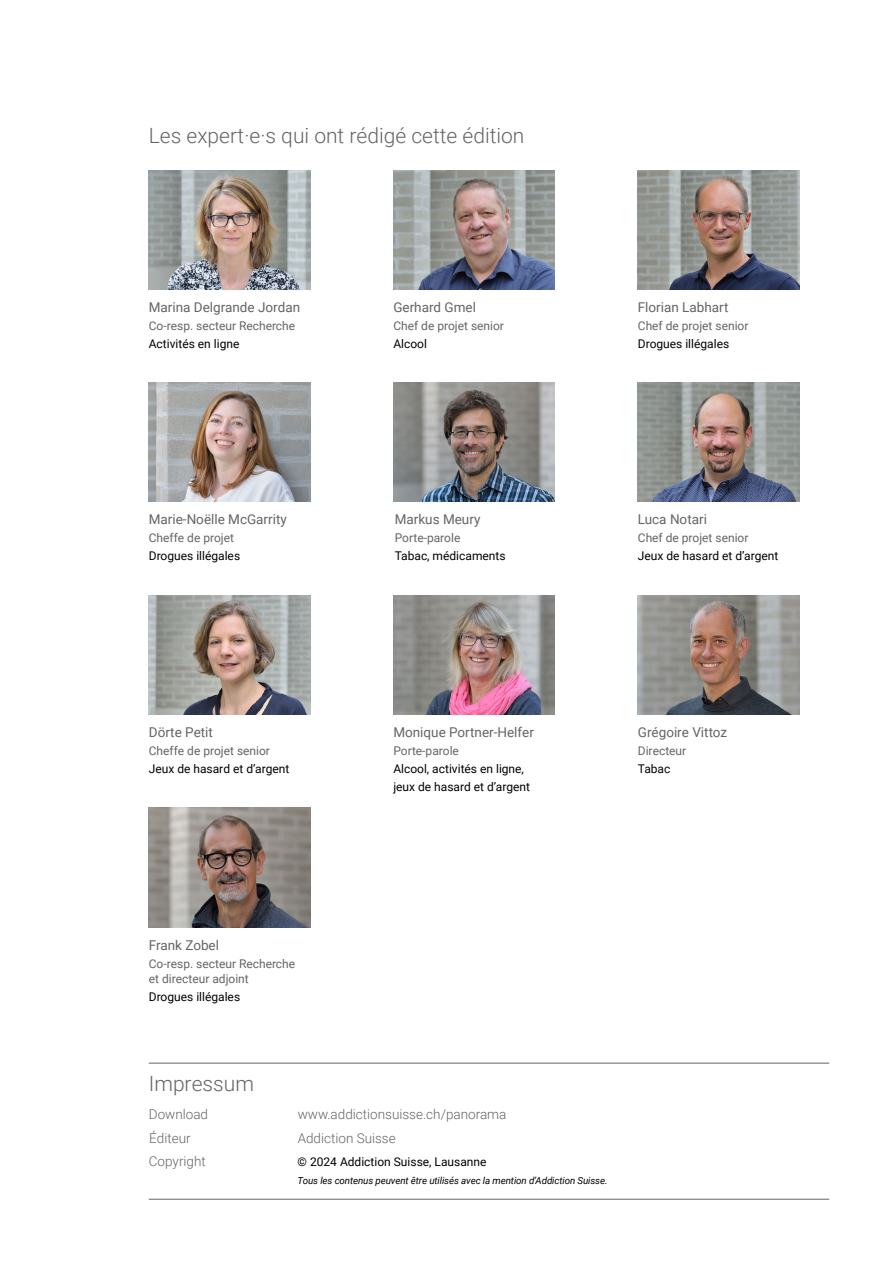
<style>
.page{position:relative;width:893px;height:1263px;background:#fff}
.page>*{position:absolute;margin:0;border:0;box-sizing:border-box;transform-origin:0 0}
.t1{font:300 21px "Roboto";color:#646464}
.t2{font:13.5px "Roboto";color:#646464}
.t3{font:300 13.5px "Roboto";color:#646464}
.t4{font:12px/18px "Roboto";color:#000}
.t5{font:12px/15px "Roboto";color:#646464}
.t6{font:italic 9.75px "Roboto";letter-spacing:-.01em;color:#000}
</style>
<div class="page">
<img style="left:638px;top:170px;width:161px;height:119px">
<img style="left:393px;top:170px;width:162px;height:119px">
<img style="left:149px;top:170px;width:161px;height:119px">
<img style="left:149px;top:595px;width:161px;height:119px">
<img style="left:393px;top:383px;width:162px;height:119px">
<img style="left:638px;top:383px;width:161px;height:119px">
<img style="left:393px;top:595px;width:162px;height:119px">
<img style="left:638px;top:595px;width:161px;height:119px">
<hr style="left:149px;top:1063px;width:680px;height:1px;background:#646464">
<hr style="left:149px;top:1199px;width:680px;height:1px;background:#646464">
<img style="left:149px;top:808px;width:161px;height:119px">
<img style="left:149px;top:383px;width:161px;height:119px">
<h1 class="t1" style="left:149px;top:120px;width:377px">Les expert·e·s qui ont rédigé cette édition</h1>
<p class="t2" style="left:149px;top:298px;width:153px">Marina Delgrande Jordan</p>
<p class="t5" style="left:149px;top:318px;width:148px">Co-resp. secteur Recherche</p>
<p class="t4" style="left:149px;top:334px;width:92px">Activités en ligne</p>
<p class="t2" style="left:149px;top:510px;width:139px">Marie-Noëlle McGarrity</p>
<p class="t5" style="left:149px;top:530px;width:87px">Cheffe de projet</p>
<p class="t4" style="left:149px;top:547px;width:93px">Drogues illégales</p>
<p class="t2" style="left:393px;top:298px;width:84px">Gerhard Gmel</p>
<p class="t5" style="left:393px;top:318px;width:112px">Chef de projet senior</p>
<p class="t4" style="left:393px;top:334px;width:35px">Alcool</p>
<p class="t2" style="left:395px;top:510px;width:87px">Markus Meury</p>
<p class="t5" style="left:395px;top:530px;width:67px">Porte-parole</p>
<p class="t4" style="left:395px;top:547px;width:112px">Tabac, médicaments</p>
<p class="t2" style="left:638px;top:298px;width:92px">Florian Labhart</p>
<p class="t5" style="left:638px;top:318px;width:112px">Chef de projet senior</p>
<p class="t4" style="left:638px;top:334px;width:93px">Drogues illégales</p>
<p class="t2" style="left:638px;top:510px;width:71px">Luca Notari</p>
<p class="t5" style="left:638px;top:530px;width:112px">Chef de projet senior</p>
<p class="t4" style="left:638px;top:547px;width:142px">Jeux de hasard et d’argent</p>
<p class="t2" style="left:149px;top:723px;width:66px">Dörte Petit</p>
<p class="t5" style="left:149px;top:743px;width:123px">Cheffe de projet senior</p>
<p class="t4" style="left:149px;top:759px;width:142px">Jeux de hasard et d’argent</p>
<p class="t2" style="left:393px;top:723px;width:142px">Monique Portner-Helfer</p>
<p class="t5" style="left:393px;top:743px;width:67px">Porte-parole</p>
<p class="t4" style="left:393px;top:759px;width:138px">Alcool, activités en ligne, jeux de hasard et d’argent</p>
<p class="t2" style="left:638px;top:723px;width:91px">Grégoire Vittoz</p>
<p class="t5" style="left:638px;top:743px;width:50px">Directeur</p>
<p class="t4" style="left:638px;top:759px;width:34px">Tabac</p>
<p class="t2" style="left:149px;top:935px;width:72px">Frank Zobel</p>
<p class="t5" style="left:149px;top:955px;width:148px">Co-resp. secteur Recherche et directeur adjoint</p>
<p class="t4" style="left:149px;top:987px;width:93px">Drogues illégales</p>
<h1 class="t1" style="left:149px;top:1069px;width:107px">Impressum</h1>
<p class="t3" style="left:149px;top:1104px;width:61px">Download</p>
<p class="t3" style="left:298px;top:1104px;width:210px">www.addictionsuisse.ch/panorama</p>
<p class="t3" style="left:149px;top:1128px;width:43px">Éditeur</p>
<p class="t3" style="left:298px;top:1128px;width:100px">Addiction Suisse</p>
<p class="t3" style="left:149px;top:1152px;width:59px">Copyright</p>
<p class="t4" style="left:298px;top:1152px;width:190px">© 2024 Addiction Suisse, Lausanne</p>
<p class="t6" style="left:298px;top:1174px;width:311px">Tous les contenus peuvent être utilisés avec la mention d’Addiction Suisse.</p>
</div>
